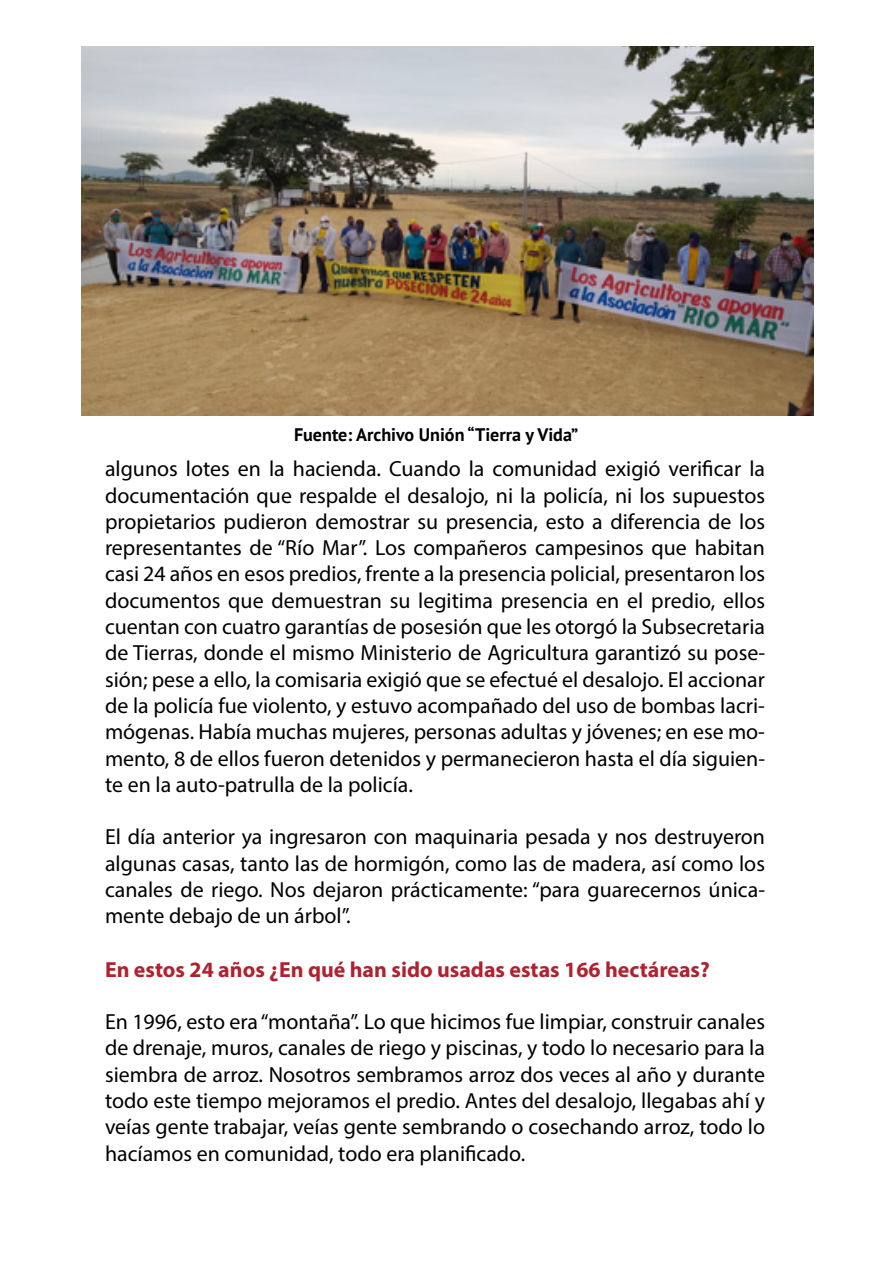
<style>
.page{position:relative;width:893px;height:1263px;background:#fff}
.page>*{position:absolute;margin:0;border:0;box-sizing:border-box;transform-origin:0 0}
.t1{font:21.9px/26.2px "Myriad Pro";color:#000;text-align:justify}
.t2{font:700 21.9px "Myriad Pro";color:#af222f}
.t3{font:700 18.15px "PT Sans";color:#000}
</style>
<div class="page">
<img style="left:81px;top:47px;width:732px;height:369px">
<p class="t3" style="left:294px;top:425px;width:286px">Fuente: Archivo Unión “Tierra y Vida”</p>
<p class="t1" style="left:105px;top:455px;width:662px">algunos lotes en la hacienda. Cuando la comunidad exigió verificar la documentación que respalde el desalojo, ni la policía, ni los supuestos propietarios pudieron demostrar su presencia, esto a diferencia de los representantes de “Río Mar”. Los compañeros campesinos que habitan casi 24 años en esos predios, frente a la presencia policial, presentaron los documentos que demuestran su legitima presencia en el predio, ellos cuentan con cuatro garantías de posesión que les otorgó la Subsecretaria de Tierras, donde el mismo Ministerio de Agricultura garantizó su pose&shy;sión; pese a ello, la comisaria exigió que se efectué el desalojo. El accionar de la policía fue violento, y estuvo acompañado del uso de bombas lacri&shy;mógenas. Había muchas mujeres, personas adultas y jóvenes; en ese mo&shy;mento, 8 de ellos fueron detenidos y permanecieron hasta el día siguien&shy;te en la auto-patrulla de la policía.</p>
<p class="t1" style="left:105px;top:823px;width:662px">El día anterior ya ingresaron con maquinaria pesada y nos destruyeron algunas casas, tanto las de hormigón, como las de madera, así como los canales de riego. Nos dejaron prácticamente: “para guarecernos única&shy;mente debajo de un árbol”.</p>
<p class="t2" style="left:105px;top:955px;width:606px">En estos 24 años ¿En qué han sido usadas estas 166 hectáreas?</p>
<p class="t1" style="left:105px;top:1008px;width:661px">En 1996, esto era “montaña”. Lo que hicimos fue limpiar, construir canales de drenaje, muros, canales de riego y piscinas, y todo lo necesario para la siembra de arroz. Nosotros sembramos arroz dos veces al año y durante todo este tiempo mejoramos el predio. Antes del desalojo, llegabas ahí y veías gente trabajar, veías gente sembrando o cosechando arroz, todo lo hacíamos en comunidad, todo era planificado.</p>
</div>
